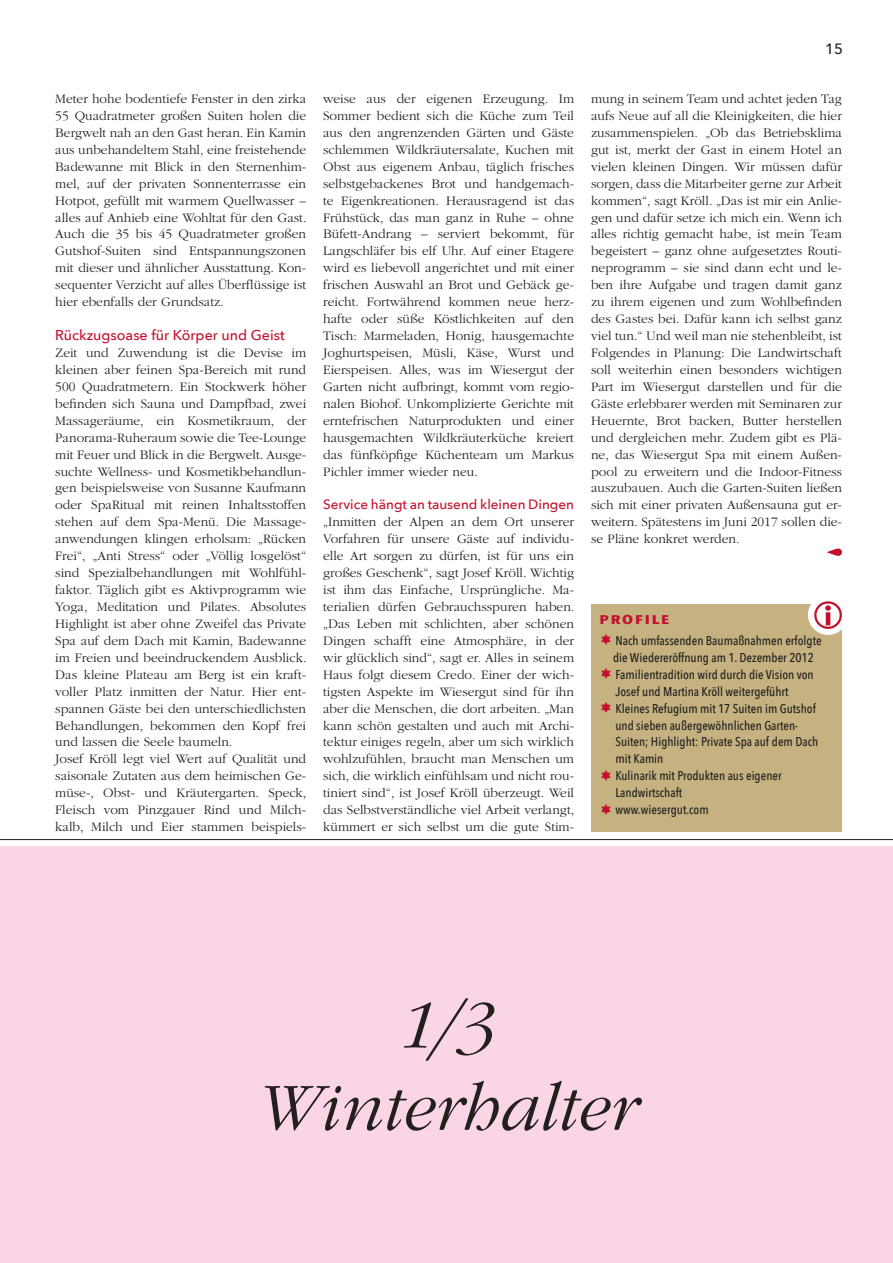
<style>
.page{position:relative;width:893px;height:1263px;background:#fff}
.page>*{position:absolute;margin:0;border:0;box-sizing:border-box;transform-origin:0 0}
._01_head{font:italic 300 70.5px/82.5px "ITC Garamond Std";color:#231f20;text-align:center}
.t1{font:500 15px "Avenir Next";color:#231f20}
._01_zwiti{font:500 14.25px "Avenir Next";color:#c3102e}
._01_copy{font:300 13.5px/17px "ITC Garamond Std";color:#231f20;text-align:justify}
._01_copy-2{font:500 13.5px "Avenir Next";color:#c3102e}
._01_kasten_copy{font:500 12.75px/17px "Avenir Next Condensed";color:#231f20}
._01_kasten_copy-2{font:700 12.6px "Avenir Next Condensed";letter-spacing:.1em;color:#c3102e;scale:1.43 1}
.s1{color:#c3102e}
</style>
<div class="page">
<svg style="left:826px;top:548px;width:16px;height:8px"></svg>
<div style="left:0;top:846px;width:893px;height:417px;background:#fad5e5"></div>
<hr style="left:0;top:839px;width:893px;height:1px;background:#231f20">
<div style="left:591px;top:604px;width:251px;height:227px;background:#c5b280"></div>
<div style="left:808px;top:594px;width:40px;height:41px;background:#fff;border-radius:50%"></div>
<svg style="left:814px;top:601px;width:28px;height:28px"></svg>
<p class="_01_copy" style="left:55px;top:91px;width:253px">Meter hohe bodentiefe Fenster in den zirka 55 Quadratmeter großen Suiten holen die Bergwelt nah an den Gast heran. Ein Kamin aus unbehandeltem Stahl, eine freistehende Badewanne mit Blick in den Sternenhim&shy;mel, auf der privaten Sonnenterrasse ein Hotpot, gefüllt mit warmem Quellwasser – alles auf Anhieb eine Wohltat für den Gast.<br>Auch die 35 bis 45 Quadratmeter großen Gutshof-Suiten sind Entspannungszonen mit dieser und ähnlicher Ausstattung. Kon&shy;sequenter Verzicht auf alles Überflüssige ist hier ebenfalls der Grundsatz.</p>
<p class="_01_zwiti" style="left:55px;top:326px;width:231px">Rückzugsoase für Körper und Geist</p>
<p class="_01_copy" style="left:55px;top:344px;width:253px">Zeit und Zuwendung ist die Devise im kleinen aber feinen Spa-Bereich mit rund 500 Quadratmetern. Ein Stockwerk höher befinden sich Sauna und Dampfbad, zwei Massageräume, ein Kosmetikraum, der Panorama-Ruheraum sowie die Tee-Lounge mit Feuer und Blick in die Bergwelt. Ausge&shy;suchte Wellness- und Kosmetikbehandlun&shy;gen beispielsweise von Susanne Kaufmann oder SpaRitual mit reinen Inhaltsstoffen stehen auf dem Spa-Menü. Die Massage&shy;anwendungen klingen erholsam: „Rücken Frei“, „Anti Stress“ oder „Völlig losgelöst“ sind Spezialbehandlungen mit Wohlfühl&shy;faktor. Täglich gibt es Aktivprogramm wie Yoga, Meditation und Pilates. Absolutes Highlight ist aber ohne Zweifel das Private Spa auf dem Dach mit Kamin, Badewanne im Freien und beeindruckendem Ausblick.<br>Das kleine Plateau am Berg ist ein kraft&shy;voller Platz inmitten der Natur. Hier ent&shy;spannen Gäste bei den unterschiedlichsten Behandlungen, bekommen den Kopf frei und lassen die Seele baumeln.</p>
<p class="_01_copy" style="left:55px;top:751px;width:253px">Josef Kröll legt viel Wert auf Qualität und saisonale Zutaten aus dem heimischen Ge&shy;müse-, Obst- und Kräutergarten. Speck, Fleisch vom Pinzgauer Rind und Milch&shy;kalb, Milch und Eier stammen beispiels-</p>
<p class="_01_copy" style="left:323px;top:91px;width:252px">weise aus der eigenen Erzeugung. Im Sommer bedient sich die Küche zum Teil aus den angrenzenden Gärten und Gäste schlemmen Wildkräutersalate, Kuchen mit Obst aus eigenem Anbau, täglich frisches selbstgebackenes Brot und handgemach&shy;te Eigenkreationen. Herausragend ist das Frühstück, das man ganz in Ruhe – ohne Büfett-Andrang – serviert bekommt, für Langschläfer bis elf Uhr. Auf einer Etagere wird es liebevoll angerichtet und mit einer frischen Auswahl an Brot und Gebäck ge&shy;reicht. Fortwährend kommen neue herz&shy;hafte oder süße Köstlichkeiten auf den Tisch: Marmeladen, Honig, hausgemachte Joghurtspeisen, Müsli, Käse, Wurst und Eierspeisen. Alles, was im Wiesergut der Garten nicht aufbringt, kommt vom regio&shy;nalen Biohof. Unkomplizierte Gerichte mit erntefrischen Naturprodukten und einer hausgemachten Wildkräuterküche kreiert das fünfköpfige Küchenteam um Markus Pichler immer wieder neu.</p>
<p class="_01_copy-2" style="left:323px;top:496px;width:252px">Service hängt an tausend kleinen Dingen</p>
<p class="_01_copy" style="left:323px;top:514px;width:253px">„Inmitten der Alpen an dem Ort unserer Vorfahren für unsere Gäste auf individu&shy;elle Art sorgen zu dürfen, ist für uns ein großes Geschenk“, sagt Josef Kröll. Wichtig ist ihm das Einfache, Ursprüngliche. Ma&shy;terialien dürfen Gebrauchsspuren haben. „Das Leben mit schlichten, aber schönen Dingen schafft eine Atmosphäre, in der wir glücklich sind“, sagt er. Alles in seinem Haus folgt diesem Credo. Einer der wich&shy;tigsten Aspekte im Wiesergut sind für ihn aber die Menschen, die dort arbeiten. „Man kann schön gestalten und auch mit Archi&shy;tektur einiges regeln, aber um sich wirklich wohlzufühlen, braucht man Menschen um sich, die wirklich einfühlsam und nicht rou&shy;tiniert sind“, ist Josef Kröll überzeugt. Weil das Selbstverständliche viel Arbeit verlangt, kümmert er sich selbst um die gute Stim-</p>
<p class="t1" style="left:825px;top:40px;width:19px">15</p>
<p class="_01_copy" style="left:591px;top:91px;width:252px">mung in seinem Team und achtet jeden Tag aufs Neue auf all die Kleinigkeiten, die hier zusammenspielen. „Ob das Betriebsklima gut ist, merkt der Gast in einem Hotel an vielen kleinen Dingen. Wir müssen dafür sorgen, dass die Mitarbeiter gerne zur Arbeit kommen“, sagt Kröll. „Das ist mir ein Anlie&shy;gen und dafür setze ich mich ein. Wenn ich alles richtig gemacht habe, ist mein Team begeistert – ganz ohne aufgesetztes Routi&shy;neprogramm – sie sind dann echt und le&shy;ben ihre Aufgabe und tragen damit ganz zu ihrem eigenen und zum Wohlbefinden des Gastes bei. Dafür kann ich selbst ganz viel tun.“ Und weil man nie stehenbleibt, ist Folgendes in Planung: Die Landwirtschaft soll weiterhin einen besonders wichtigen Part im Wiesergut darstellen und für die Gäste erlebbarer werden mit Seminaren zur Heuernte, Brot backen, Butter herstellen und dergleichen mehr. Zudem gibt es Plä&shy;ne, das Wiesergut Spa mit einem Außen&shy;pool zu erweitern und die Indoor-Fitness auszubauen. Auch die Garten-Suiten ließen sich mit einer privaten Außensauna gut er&shy;weitern. Spätestens im Juni 2017 sollen die&shy;se Pläne konkret werden.</p>
<p class="_01_kasten_copy-2" style="left:600px;top:612px;width:50px">PROFILE</p>
<p class="_01_kasten_copy" style="left:600px;top:632px;width:224px;text-align:center"><span class="s1">■</span> Nach umfassenden Baumaßnahmen erfolgte die Wiedereröffnung am 1. Dezember 2012</p>
<p class="_01_kasten_copy" style="left:615px;top:666px;width:200px;text-indent:-16px"><span class="s1">■</span> Familientradition wird durch die Vision von<br>Josef und Martina Kröll weitergeführt</p>
<p class="_01_kasten_copy" style="left:615px;top:700px;width:204px;text-indent:-16px"><span class="s1">■</span> Kleines Refugium mit 17 Suiten im Gutshof und sieben außergewöhnlichen Garten-Suiten; Highlight: Private Spa auf dem Dach mit Kamin</p>
<p class="_01_kasten_copy" style="left:615px;top:767px;width:168px;text-indent:-16px"><span class="s1">■</span> Kulinarik mit Produkten aus eigener<br>Landwirtschaft</p>
<p class="_01_kasten_copy" style="left:600px;top:801px;width:111px"><span class="s1">■</span> www.wiesergut.com</p>
<p class="_01_head" style="left:256px;top:985px;width:382px">1/3<br>Winterhalter</p>
</div>
